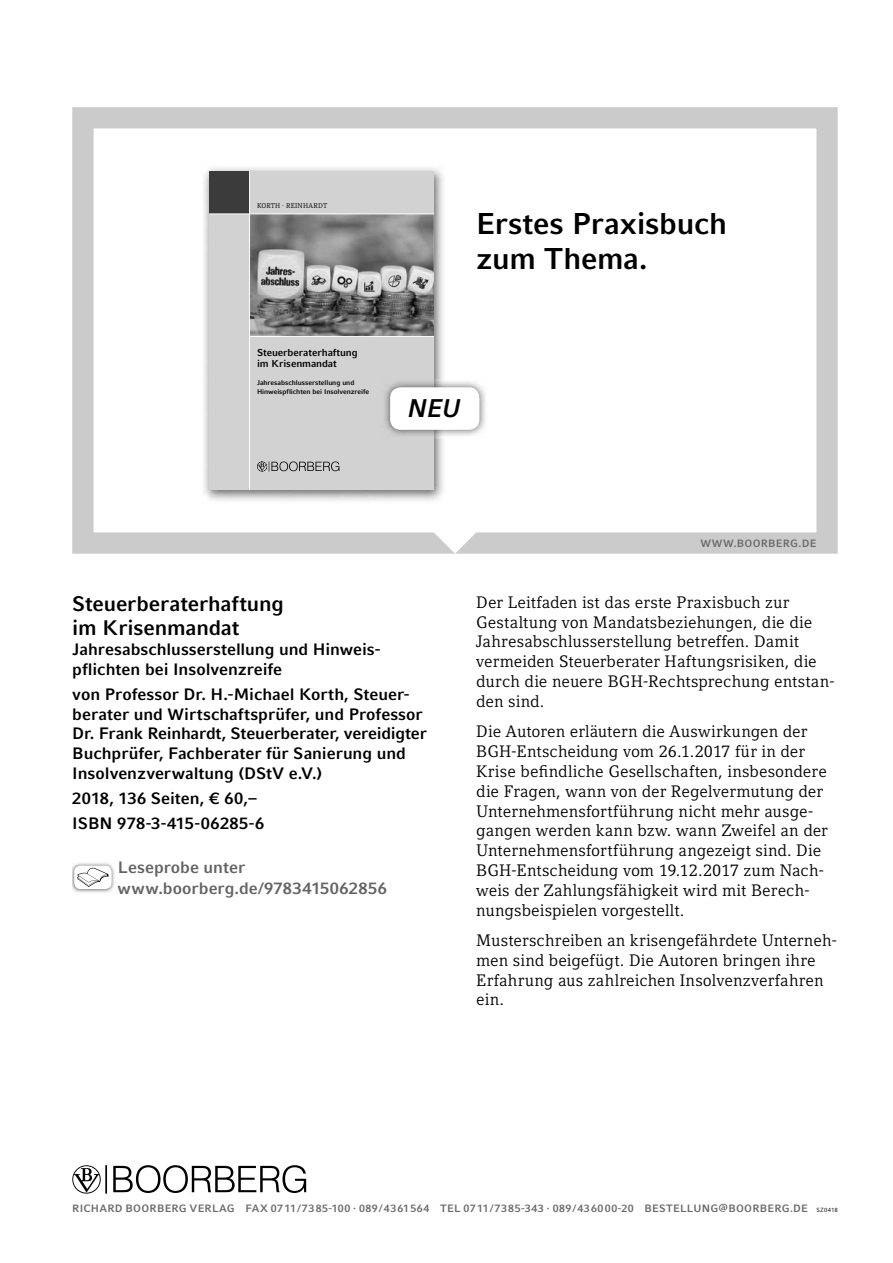
<style>
.page{position:relative;width:893px;height:1263px;background:#fff}
.page>*{position:absolute;margin:0;border:0;box-sizing:border-box;transform-origin:0 0}
.t1{font:700 30px/34.5px "Compatil Fact LT Pro";color:#000}
.t2{font:italic 700 25.5px "Compatil Fact LT Pro";color:#000}
.t3{font:700 21px/24.2px "Compatil Fact LT Pro";color:#000}
.t4{font:16.5px/19.8px "Compatil Letter LT Pro";letter-spacing:.005em;color:#000}
.t5{font:700 16.5px/19.8px "Compatil Fact LT Pro";color:#000}
.t6{font:700 16.5px/20.7px "Compatil Fact LT Pro";letter-spacing:.02em;color:#636363}
.t7{font:700 10.65px "Compatil Fact LT Pro";letter-spacing:.03em;color:#6a6a6a}
.t8{font:700 10.05px/11.4px "Compatil Fact LT Pro";letter-spacing:-.01em;color:#000}
.t9{font:700 6.9px/9px "Compatil Fact LT Pro";letter-spacing:-.01em;color:#000}
.t10{font:6.9px "Compatil Letter LT Pro";letter-spacing:.025em;color:#000}
.t11{font:6px "Compatil Fact LT Pro";letter-spacing:.025em;color:#000}
</style>
<div class="page">
<div style="left:72px;top:107px;width:766px;height:447px;border:21px solid #cbcbcb"></div>
<svg style="left:412px;top:532px;width:85px;height:22px"></svg>
<svg style="left:72px;top:1165px;width:234px;height:29px"></svg>
<img style="left:204px;top:168px;width:239px;height:333px">
<div style="left:209px;top:171px;width:225px;height:319px;background:#d2d2d2"></div>
<div style="left:209px;top:171px;width:41px;height:43px;background:#3b3b3b"></div>
<img style="left:250px;top:215px;width:184px;height:121px">
<svg style="left:257px;top:461px;width:82px;height:10px"></svg>
<hr style="left:249px;top:171px;width:1px;height:319px;background:#fff">
<hr style="left:209px;top:214px;width:225px;height:1px;background:#fff">
<hr style="left:250px;top:336px;width:184px;height:1px;background:#fff">
<img style="left:72px;top:863px;width:43px;height:30px">
<div style="left:74px;top:866px;width:38px;height:23px;background:#fff;border-radius:6px"></div>
<svg style="left:77px;top:868px;width:32px;height:19px"></svg>
<img style="left:385px;top:379px;width:101px;height:59px">
<div style="left:390px;top:387px;width:89px;height:43px;background:#fff;border-radius:11px"></div>
<p class="t10" style="left:257px;top:201px;width:72px">KORTH · REINHARDT</p>
<p class="t8" style="left:257px;top:347px;width:102px">Steuerberaterhaftung im Krisenmandat</p>
<p class="t9" style="left:257px;top:378px;width:114px">Jahresabschlusserstellung und<br>Hinweispflichten bei Insolvenzreife</p>
<h1 class="t1" style="left:476px;top:207px;width:252px">Erstes Praxisbuch zum Thema.</h1>
<h2 class="t2" style="left:408px;top:394px;width:55px">NEU</h2>
<p class="t3" style="left:72px;top:592px;width:213px">Steuerberaterhaftung im Krisenmandat</p>
<p class="t5" style="left:72px;top:639px;width:310px">Jahresabschlusserstellung und Hinweis&shy;pflichten bei Insolvenzreife</p>
<p class="t5" style="left:72px;top:684px;width:356px">von Professor Dr. H.-Michael Korth, Steuer&shy;berater und Wirtschaftsprüfer, und Professor Dr. Frank Reinhardt, Steuerberater, vereidigter Buchprüfer, Fachberater für Sanierung und Insolvenzverwaltung (DStV e.V.)</p>
<p class="t5" style="left:72px;top:786px;width:194px;line-height:25px">2018, 136 Seiten, € 60,–<br>ISBN 978-3-415-06285-6</p>
<p class="t6" style="left:118px;top:857px;width:271px">Leseprobe unter www.boorberg.de/9783415062856</p>
<p class="t7" style="left:700px;top:537px;width:118px">WWW.BOORBERG.DE</p>
<p class="t4" style="left:476px;top:592px;width:360px">Der Leitfaden ist das erste Praxisbuch zur Gestaltung von Mandatsbeziehungen, die die Jahresabschlusserstellung betreffen. Damit vermeiden Steuerberater Haftungsrisiken, die durch die neuere BGH-Rechtsprechung entstan&shy;den sind.</p>
<p class="t4" style="left:476px;top:722px;width:353px">Die Autoren erläutern die Auswirkungen der BGH-Entscheidung vom 26.1.2017 für in der Krise befindliche Gesellschaften, insbesondere die Fragen, wann von der Regelvermutung der Unternehmensfortführung nicht mehr ausge&shy;gangen werden kann bzw. wann Zweifel an der Unternehmensfortführung angezeigt sind. Die BGH-Entscheidung vom 19.12.2017 zum Nach&shy;weis der Zahlungsfähigkeit wird mit Berech&shy;nungsbeispielen vorgestellt.</p>
<p class="t4" style="left:476px;top:930px;width:362px">Musterschreiben an krisengefährdete Unterneh&shy;men sind beigefügt. Die Autoren bringen ihre Erfahrung aus zahlreichen Insolvenzverfahren ein.</p>
<p class="t7" style="left:72px;top:1202px;width:737px">RICHARD BOORBERG VERLAG FAX 07 11 / 73 85-100 · 089 / 43 61 564 TEL 07 11 / 73 85-343 · 089 / 43 60 00-20 BESTELLUNG@BOORBERG.DE</p>
<p class="t11" style="left:816px;top:1206px;width:23px">SZ0418</p>
</div>
